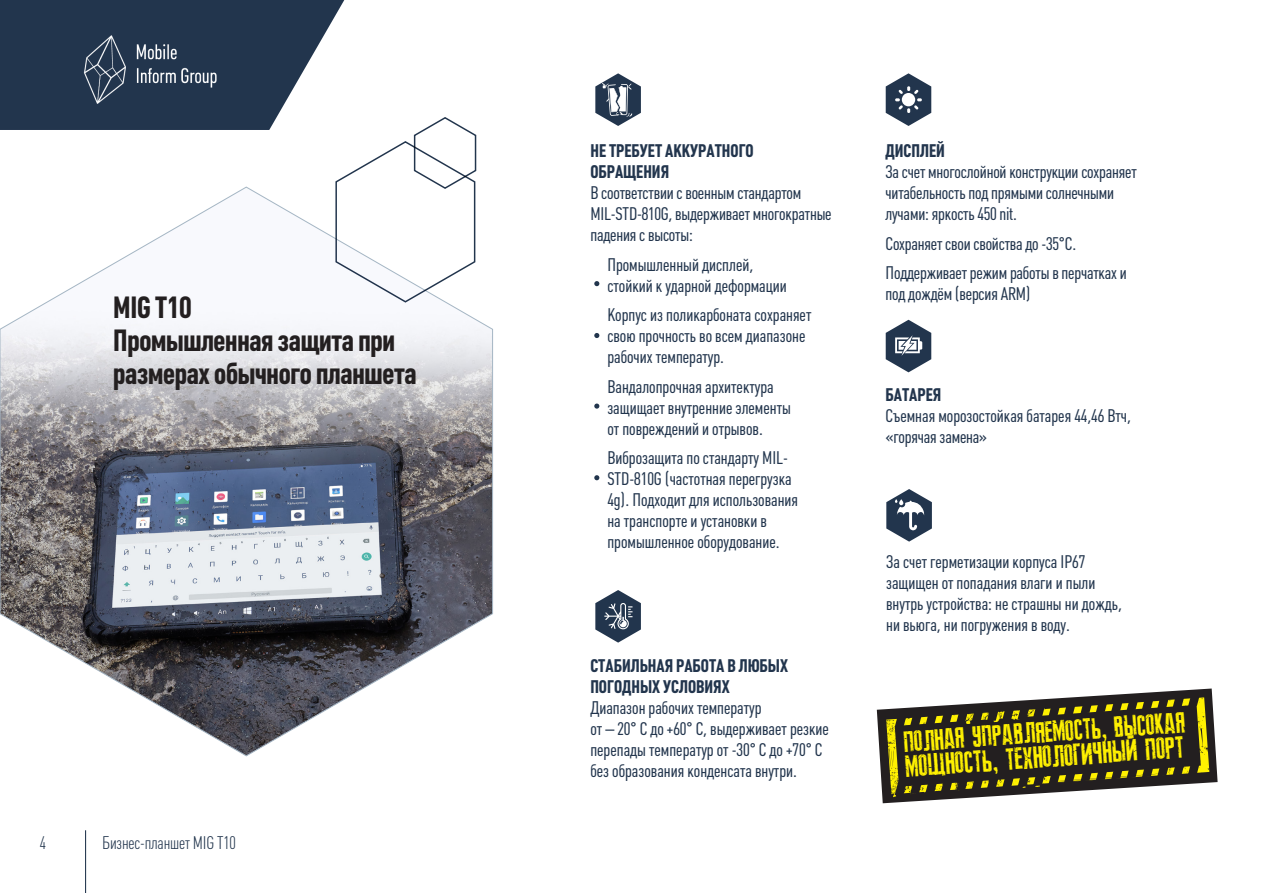
<style>
.page{position:relative;width:1263px;height:893px;background:#fff}
.page>*{position:absolute;margin:0;border:0;box-sizing:border-box;transform-origin:0 0}
.t1{font:30.6px "Resident Evil 7 RUSBYLYAJKA";color:#fff101}
.t2{font:700 30.15px/33px "Plumb Condensed";letter-spacing:-.01em;color:#231f20}
.t3{font:29.4px "Resident Evil 7 RUSBYLYAJKA";color:#fff101}
.t4{font:18px/21px "Plumb Condensed";color:#22354d}
.t5{font:700 18px/21px "Plumb Condensed";color:#22354d}
.t6{font:300 18px "Plumb Condensed";letter-spacing:-.01em;color:#22354d}
</style>
<div class="page">
<svg style="left:0;top:303px;width:493px;height:453px"></svg>
<svg style="left:886px;top:489px;width:46px;height:53px"></svg>
<svg style="left:886px;top:320px;width:45px;height:52px"></svg>
<svg style="left:595px;top:590px;width:46px;height:53px"></svg>
<svg style="left:595px;top:73px;width:46px;height:53px"></svg>
<svg style="left:886px;top:73px;width:45px;height:53px"></svg>
<svg style="left:0;top:0;width:477px;height:303px"></svg>
<svg style="left:594px;top:281px;width:5px;height:5px"></svg>
<svg style="left:594px;top:333px;width:5px;height:5px"></svg>
<svg style="left:594px;top:404px;width:5px;height:5px"></svg>
<svg style="left:594px;top:475px;width:5px;height:5px"></svg>
<hr style="left:85px;top:830px;width:1px;height:63px;background:#22354d">
<svg style="left:877px;top:688px;width:340px;height:115px"></svg>
<img style="left:83px;top:14px;width:146px;height:110px">
<p class="t2" style="left:113px;top:291px;width:80px">MIG T10</p>
<p class="t2" style="left:113px;top:324px;width:305px">Промышленная защита при размерах обычного планшета</p>
<p class="t6" style="left:40px;top:833px;width:8px">4</p>
<p class="t6" style="left:102px;top:833px;width:135px">Бизнес-планшет MIG T10</p>
<p class="t5" style="left:590px;top:140px;width:165px">НЕ ТРЕБУЕТ АККУРАТНОГО<br>ОБРАЩЕНИЯ</p>
<p class="t4" style="left:590px;top:183px;width:243px">В соответствии с военным стандартом<br>MIL-STD-810G, выдерживает многократные падения с высоты:</p>
<p class="t4" style="left:607px;top:254px;width:181px">Промышленный дисплей, стойкий к ударной деформации</p>
<p class="t4" style="left:607px;top:305px;width:205px">Корпус из поликарбоната сохраняет свою прочность во всем диапазоне рабочих температур.</p>
<p class="t4" style="left:607px;top:376px;width:185px">Вандалопрочная архитектура защищает внутренние элементы от повреждений и отрывов.</p>
<p class="t4" style="left:607px;top:448px;width:192px">Виброзащита по стандарту MIL-<br>STD-810G (частотная перегрузка<br>4g). Подходит для использования на транспорте и установки в промышленное оборудование.</p>
<p class="t5" style="left:590px;top:655px;width:199px">СТАБИЛЬНАЯ РАБОТА В ЛЮБЫХ<br>ПОГОДНЫХ УСЛОВИЯХ</p>
<p class="t4" style="left:590px;top:697px;width:240px">Диапазон рабочих температур<br>от – 20° С до +60° С, выдерживает резкие перепады температур от -30° С до +70° С без образования конденсата внутри.</p>
<p class="t5" style="left:885px;top:140px;width:61px">ДИСПЛЕЙ</p>
<p class="t4" style="left:885px;top:162px;width:253px">За счет многослойной конструкции сохраняет читабельность под прямыми солнечными лучами: яркость 450 nit.</p>
<p class="t4" style="left:885px;top:233px;width:192px">Сохраняет свои свойства до -35°С.</p>
<p class="t4" style="left:885px;top:263px;width:243px">Поддерживает режим работы в перчатках и под дождём (версия ARM)</p>
<p class="t5" style="left:885px;top:385px;width:57px">БАТАРЕЯ</p>
<p class="t4" style="left:885px;top:406px;width:247px">Съемная морозостойкая батарея 44,46 Втч, «горячая замена»</p>
<p class="t4" style="left:886px;top:552px;width:237px">За счет герметизации корпуса IP67 защищен от попадания влаги и пыли внутрь устройства: не страшны ни дождь, ни вьюга, ни погружения в воду.</p>
<p class="t3" style="left:903px;top:727px;width:283px;rotate:-4deg">ПОЛНАЯ УПРАВЛЯЕМОСТЬ, ВЫСОКАЯ</p>
<p class="t1" style="left:904px;top:751px;width:280px;rotate:-4deg">МОЩНОСТЬ, ТЕХНОЛОГИЧНЫЙ ПОРТ</p>
</div>
